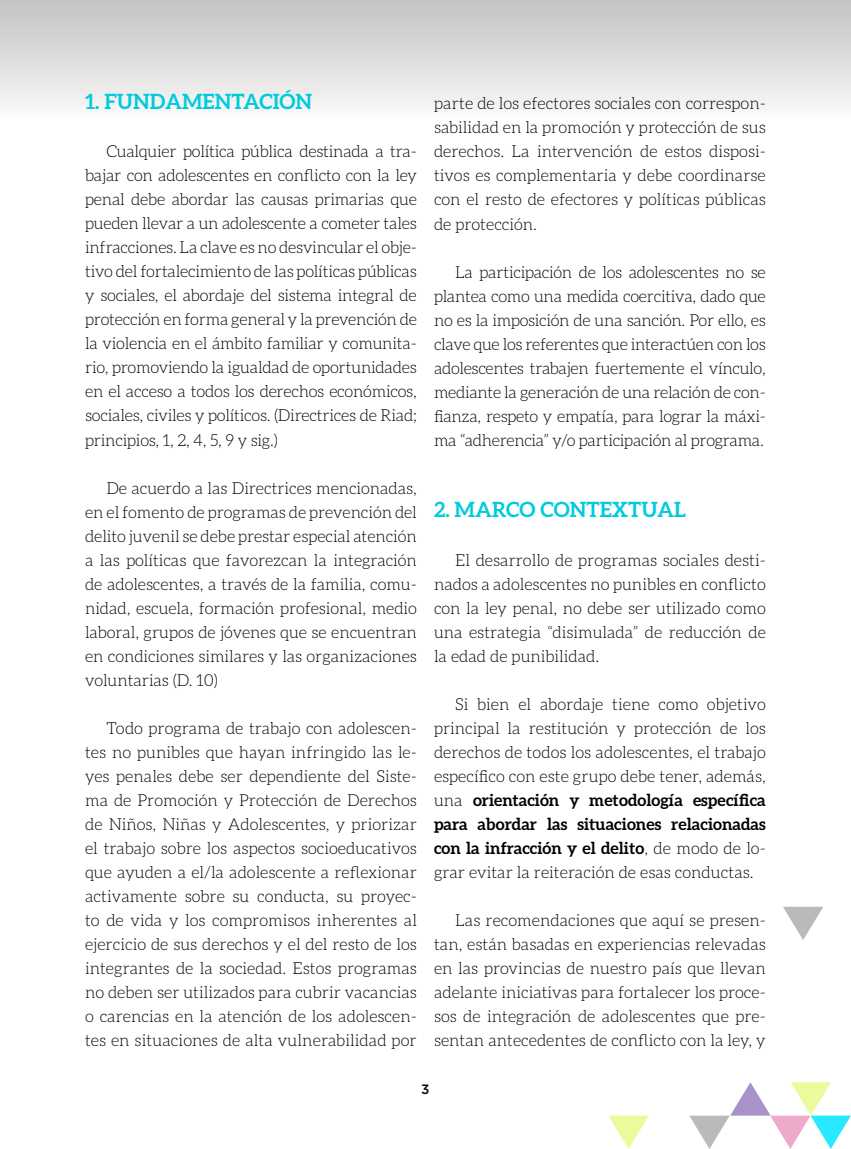
<style>
.page{position:relative;width:851px;height:1149px;background:#fff}
.page>*{position:absolute;margin:0;border:0;box-sizing:border-box;transform-origin:0 0}
.t1{font:700 21px "Aleo";color:#00cbdd}
.t2{font:300 16.5px/24px "Aleo";color:#000;text-align:justify}
.t3{font:500 13.5px "Gotham HTF";color:#000}
.s1{font-weight:700}
</style>
<div class="page">
<div style="left:0;top:0;width:850px;height:119px;background:linear-gradient(to bottom,#c3c2c2,#fbfafa)"></div>
<svg style="left:689px;top:1082px;width:161px;height:66px"></svg>
<svg style="left:608px;top:1115px;width:40px;height:33px"></svg>
<svg style="left:783px;top:906px;width:40px;height:33px"></svg>
<p class="t1" style="left:85px;top:89px;width:229px">1. FUNDAMENTACIÓN</p>
<p class="t2" style="left:85px;top:139px;width:333px;text-indent:21px">Cualquier política pública destinada a tra&shy;bajar con adolescentes en conflicto con la ley penal debe abordar las causas primarias que pueden llevar a un adolescente a cometer tales infracciones. La clave es no desvincular el obje&shy;tivo del fortalecimiento de las políticas públicas y sociales, el abordaje del sistema integral de protección en forma general y la prevención de la violencia en el ámbito familiar y comunita&shy;rio, promoviendo la igualdad de oportunidades en el acceso a todos los derechos económicos, sociales, civiles y políticos. (Directrices de Riad; principios, 1, 2, 4, 5, 9 y sig.)</p>
<p class="t2" style="left:85px;top:475px;width:333px;text-indent:21px">De acuerdo a las Directrices mencionadas, en el fomento de programas de prevención del delito juvenil se debe prestar especial atención a las políticas que favorezcan la integración de adolescentes, a través de la familia, comu&shy;nidad, escuela, formación profesional, medio laboral, grupos de jóvenes que se encuentran en condiciones similares y las organizaciones voluntarias (D. 10)</p>
<p class="t2" style="left:85px;top:715px;width:333px;text-indent:21px">Todo programa de trabajo con adolescen&shy;tes no punibles que hayan infringido las le&shy;yes penales debe ser dependiente del Siste&shy;ma de Promoción y Protección de Derechos de Niños, Niñas y Adolescentes, y priorizar el trabajo sobre los aspectos socioeducativos que ayuden a el/la adolescente a reflexionar activamente sobre su conducta, su proyec&shy;to de vida y los compromisos inherentes al ejercicio de sus derechos y el del resto de los integrantes de la sociedad. Estos programas no deben ser utilizados para cubrir vacancias o carencias en la atención de los adolescen&shy;tes en situaciones de alta vulnerabilidad por</p>
<p class="t2" style="left:434px;top:91px;width:333px">parte de los efectores sociales con correspon&shy;sabilidad en la promoción y protección de sus derechos. La intervención de estos disposi&shy;tivos es complementaria y debe coordinarse con el resto de efectores y políticas públicas de protección.</p>
<p class="t2" style="left:434px;top:259px;width:333px;text-indent:21px">La participación de los adolescentes no se plantea como una medida coercitiva, dado que no es la imposición de una sanción. Por ello, es clave que los referentes que interactúen con los adolescentes trabajen fuertemente el vínculo, mediante la generación de una relación de con&shy;fianza, respeto y empatía, para lograr la máxi&shy;ma “adherencia” y/o participación al programa.</p>
<p class="t1" style="left:434px;top:497px;width:253px">2. MARCO CONTEXTUAL</p>
<p class="t2" style="left:434px;top:547px;width:333px;text-indent:21px">El desarrollo de programas sociales desti&shy;nados a adolescentes no punibles en conflicto con la ley penal, no debe ser utilizado como una estrategia “disimulada” de reducción de la edad de punibilidad.</p>
<p class="t2" style="left:434px;top:691px;width:333px;text-indent:21px">Si bien el abordaje tiene como objetivo principal la restitución y protección de los derechos de todos los adolescentes, el trabajo específico con este grupo debe tener, además, una <span class="s1">orientación y metodología específica para abordar las situaciones relacionadas con la infracción y el delito</span>, de modo de lo&shy;grar evitar la reiteración de esas conductas.</p>
<p class="t2" style="left:434px;top:907px;width:333px;text-indent:21px">Las recomendaciones que aquí se presen&shy;tan, están basadas en experiencias relevadas en las provincias de nuestro país que llevan adelante iniciativas para fortalecer los proce&shy;sos de integración de adolescentes que pre&shy;sentan antecedentes de conflicto con la ley, y</p>
<p class="t3" style="left:421px;top:1081px;width:10px">3</p>
</div>
